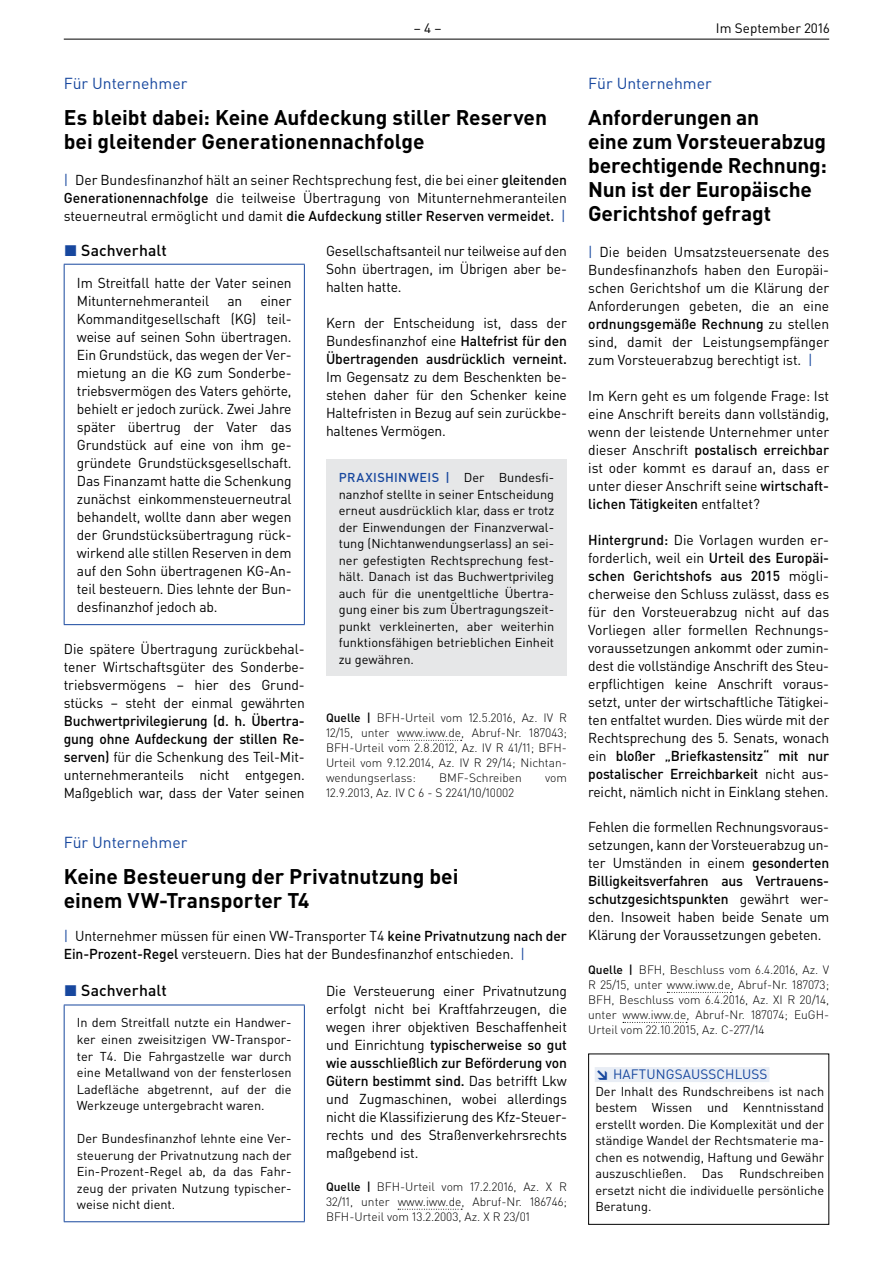
<style>
.page{position:relative;width:893px;height:1263px;background:#fff}
.page>*{position:absolute;margin:0;border:0;box-sizing:border-box;transform-origin:0 0}
.t1{font:700 21px/24px "DIN Pro";letter-spacing:-.005em;color:#000}
.t2{font:15.75px "DIN Pro";color:#17479e}
.t3{font:500 15.75px "DIN Pro";letter-spacing:.005em;color:#000}
.t4{font:14.25px/18px "DIN Pro";letter-spacing:-.01em;color:#000;text-align:justify}
.t5{font:500 14.25px/18px "DIN Pro";letter-spacing:-.01em;color:#000;text-align:justify}
.t6{font:13.5px "DIN Pro";letter-spacing:.01em;color:#17479e}
.t7{font:13.5px "DIN Pro";color:#000}
.t8{font:12.75px/16.5px "DIN Pro";color:#000;text-align:justify}
.t9{font:300 12px/15px "DIN Pro";color:#000;text-align:justify}
.s1{color:#17479e}
.s2{font-weight:500}
.s3{font-weight:400}
.s4{font-weight:500;color:#17479e}
.s5{font-weight:900}
</style>
<div class="page">
<hr style="left:64px;top:39px;width:765px;height:1px;background:#000">
<div style="left:595px;top:1067px;width:174px;height:15px;background:#e8edf5"></div>
<div style="left:588px;top:1053px;width:241px;height:172px;border:1px solid #000"></div>
<hr style="left:64px;top:264px;width:241px;height:1px;background:#17479e">
<hr style="left:64px;top:265px;width:1px;height:359px;background:#17479e">
<hr style="left:304px;top:265px;width:1px;height:359px;background:#17479e">
<hr style="left:64px;top:624px;width:241px;height:1px;background:#17479e">
<svg style="left:398px;top:740px;width:64px;height:1px"></svg>
<div style="left:326px;top:459px;width:241px;height:217px;background:#e6e7e8"></div>
<svg style="left:667px;top:992px;width:64px;height:1px"></svg>
<svg style="left:623px;top:1022px;width:64px;height:1px"></svg>
<hr style="left:64px;top:1004px;width:241px;height:1px;background:#17479e">
<hr style="left:64px;top:1005px;width:1px;height:216px;background:#17479e">
<hr style="left:304px;top:1005px;width:1px;height:216px;background:#17479e">
<hr style="left:64px;top:1221px;width:241px;height:1px;background:#17479e">
<svg style="left:398px;top:1209px;width:64px;height:1px"></svg>
<p class="t7" style="left:414px;top:19px;width:29px">– 4 –</p>
<p class="t7" style="left:716px;top:19px;width:115px">Im September 2016</p>
<p class="t2" style="left:64px;top:73px;width:125px">Für Unternehmer</p>
<h1 class="t1" style="left:64px;top:105px;width:485px">Es bleibt dabei: Keine Aufdeckung stiller Reserven bei gleitender Generationennachfolge</h1>
<p class="t4" style="left:64px;top:171px;width:505px"><span class="s1">|</span> Der Bundesfinanzhof hält an seiner Rechtsprechung fest, die bei einer <span class="s2">gleitenden Generationennachfolge</span> die teilweise Übertragung von Mitunternehmeranteilen steuerneutral ermöglicht und damit <span class="s2">die Aufdeckung stiller Reserven vermeidet.</span> <span class="s1">|</span></p>
<p class="t3" style="left:64px;top:239px;width:104px"><span class="s1">◼</span> Sachverhalt</p>
<p class="t4" style="left:77px;top:273px;width:216px">Im Streitfall hatte der Vater seinen<br>Mitunternehmeranteil</p>
<p class="t4" style="left:326px;top:241px;width:242px">Gesellschaftsanteil nur teilweise auf den Sohn übertragen, im Übrigen aber be&shy;halten hatte.</p>
<p class="t5" style="left:326px;top:313px;width:242px"><span class="s3">Kern der Entscheidung ist, dass der Bundesfinanzhof eine</span> Haltefrist für den Übertragenden ausdrücklich verneint.</p>
<p class="t4" style="left:326px;top:367px;width:242px">Im Gegensatz zu dem Beschenkten be&shy;stehen daher für den Schenker keine Haltefristen in Bezug auf sein zurückbe&shy;haltenes Vermögen.</p>
<p class="t8" style="left:339px;top:469px;width:217px"><span class="s4">PRAXISHINWEIS |</span> Der Bundesfi&shy;nanzhof stellte in seiner Entscheidung erneut ausdrücklich klar, dass er trotz der Einwendungen der Finanzverwal&shy;tung (Nichtanwendungserlass) an sei&shy;ner gefestigten Rechtsprechung fest&shy;hält. Danach ist das Buchwertprivileg auch für die unentgeltliche Übertra&shy;gung einer bis zum Übertragungszeit&shy;punkt verkleinerten, aber weiterhin funktionsfähigen betrieblichen Einheit zu gewähren.</p>
<p class="t4" style="left:77px;top:291px;width:216px;text-indent:184px">einer Kommanditgesellschaft (KG) teil&shy;weise auf seinen Sohn übertragen.<br>Ein Grundstück, das wegen der Ver&shy;mietung an die KG zum Sonderbe&shy;triebsvermögen des Vaters gehörte, behielt er jedoch zurück. Zwei Jahre später übertrug der Vater das Grundstück auf eine von ihm ge&shy;gründete Grundstücksgesellschaft.<br>Das Finanzamt hatte die Schenkung zunächst einkommensteuerneutral behandelt, wollte dann aber wegen der Grundstücksübertragung rück&shy;wirkend alle stillen Reserven in dem auf den Sohn übertragenen KG-An&shy;teil besteuern. Dies lehnte der Bun&shy;desfinanzhof jedoch ab.</p>
<p class="t4" style="left:64px;top:639px;width:242px">Die spätere Übertragung zurückbehal&shy;tener Wirtschaftsgüter des Sonderbe&shy;triebsvermögens – hier des Grund&shy;stücks – steht der einmal gewährten</p>
<p class="t4" style="left:64px;top:711px;width:242px"><span class="s2">Buchwertprivilegierung (d. h. Übertra&shy;gung ohne Aufdeckung der stillen Re&shy;serven)</span> für die Schenkung des Teil-Mit&shy;unternehmeranteils nicht entgegen.<br>Maßgeblich war, dass der Vater seinen</p>
<p class="t4" style="left:227px;top:291px;width:16px">an</p>
<p class="t9" style="left:326px;top:710px;width:242px"><span class="s2">Quelle |</span> BFH-Urteil vom 12.5.2016, Az. IV R 12/15, unter www.iww.de, Abruf-Nr. 187043; BFH-Urteil vom 2.8.2012, Az. IV R 41/11; BFH-Urteil vom 9.12.2014, Az. IV R 29/14; Nichtan&shy;wendungserlass:</p>
<p class="t9" style="left:439px;top:770px;width:84px">BMF-Schreiben</p>
<p class="t9" style="left:545px;top:770px;width:23px">vom</p>
<p class="t9" style="left:326px;top:785px;width:190px">12.9.2013, Az. IV C 6 - S 2241/10/10002</p>
<p class="t2" style="left:64px;top:832px;width:125px">Für Unternehmer</p>
<h1 class="t1" style="left:64px;top:864px;width:396px">Keine Besteuerung der Privatnutzung bei einem VW-Transporter T4</h1>
<p class="t4" style="left:64px;top:927px;width:505px"><span class="s1">|</span> Unternehmer müssen für einen VW-Transporter T4 <span class="s2">keine Privatnutzung nach der<br>Ein-Prozent-Regel</span> versteuern. Dies hat der Bundesfinanzhof entschieden. <span class="s1">|</span></p>
<p class="t3" style="left:64px;top:980px;width:104px"><span class="s1">◼</span> Sachverhalt</p>
<p class="t8" style="left:77px;top:1014px;width:216px">In dem Streitfall nutzte ein Handwer&shy;ker einen zweisitzigen VW-Transpor&shy;ter T4. Die Fahrgastzelle war durch eine Metallwand von der fensterlosen Ladefläche abgetrennt, auf der die Werkzeuge untergebracht waren.</p>
<p class="t8" style="left:77px;top:1129px;width:216px">Der Bundesfinanzhof lehnte eine Ver&shy;steuerung der Privatnutzung nach der Ein-Prozent-Regel ab, da das Fahr&shy;zeug der privaten Nutzung typischer&shy;weise nicht dient.</p>
<p class="t4" style="left:326px;top:981px;width:242px">Die Versteuerung einer Privatnutzung erfolgt nicht bei Kraftfahrzeugen, die wegen ihrer objektiven Beschaffenheit und Einrichtung <span class="s2">typischerweise so gut wie ausschließlich zur Beförderung von Gütern bestimmt sind.</span> Das betrifft Lkw und Zugmaschinen, wobei allerdings nicht die Klassifizierung des Kfz-Steuer&shy;rechts und des Straßenverkehrsrechts maßgebend ist.</p>
<p class="t9" style="left:326px;top:1179px;width:242px"><span class="s2">Quelle |</span> BFH-Urteil vom 17.2.2016, Az. X R 32/11, unter www.iww.de, Abruf-Nr. 186746; BFH-Urteil vom 13.2.2003, Az. X R 23/01</p>
<p class="t2" style="left:588px;top:73px;width:125px">Für Unternehmer</p>
<h1 class="t1" style="left:588px;top:105px;width:240px">Anforderungen an<br>eine zum Vorsteuerabzug berechtigende Rechnung:<br>Nun ist der Europäische<br>Gerichtshof gefragt</h1>
<p class="t4" style="left:588px;top:243px;width:242px"><span class="s1">|</span> Die beiden Umsatzsteuersenate des Bundesfinanzhofs haben den Europäi&shy;schen Gerichtshof um die Klärung der Anforderungen gebeten, die an eine <span class="s2">ordnungsgemäße Rechnung</span> zu stellen sind, damit der Leistungsempfänger zum Vorsteuerabzug berechtigt ist. <span class="s1">|</span></p>
<p class="t4" style="left:588px;top:387px;width:242px">Im Kern geht es um folgende Frage: Ist eine Anschrift bereits dann vollständig, wenn der leistende Unternehmer unter dieser Anschrift <span class="s2">postalisch erreichbar </span>ist oder kommt es darauf an, dass er unter dieser Anschrift seine <span class="s2">wirtschaft&shy;lichen Tätigkeiten</span> entfaltet?</p>
<p class="t4" style="left:588px;top:531px;width:242px"><span class="s2">Hintergrund:</span> Die Vorlagen wurden er&shy;forderlich, weil ein <span class="s2">Urteil des Europäi&shy;schen Gerichtshofs aus 2015</span> mögli&shy;cherweise den Schluss zulässt, dass es für den Vorsteuerabzug nicht auf das Vorliegen aller formellen Rechnungs&shy;voraussetzungen ankommt oder zumin&shy;dest die vollständige Anschrift des Steu&shy;erpflichtigen keine Anschrift voraus&shy;setzt, unter der wirtschaftliche Tätigkei&shy;ten entfaltet wurden. Dies würde mit der Rechtsprechung des 5. Senats, wonach ein <span class="s2">bloßer „Briefkastensitz“ mit nur postalischer Erreichbarkeit</span> nicht aus&shy;reicht, nämlich nicht in Einklang stehen.</p>
<p class="t4" style="left:588px;top:817px;width:242px">Fehlen die formellen Rechnungsvoraus&shy;setzungen, kann der Vorsteuerabzug un&shy;ter Umständen in einem <span class="s2">gesonderten Billigkeitsverfahren aus Vertrauens&shy;schutzgesichtspunkten</span> gewährt wer&shy;den. Insoweit haben beide Senate um Klärung der Voraussetzungen gebeten.</p>
<p class="t9" style="left:588px;top:962px;width:242px"><span class="s2">Quelle |</span> BFH, Beschluss vom 6.4.2016, Az. V R 25/15, unter www.iww.de, Abruf-Nr. 187073; BFH, Beschluss vom 6.4.2016, Az. XI R 20/14, unter www.iww.de, Abruf-Nr. 187074; EuGH-Urteil vom 22.10.2015, Az. C-277/14</p>
<p class="t6" style="left:595px;top:1065px;width:173px"><span class="s5">↘</span> HAFTUNGSAUSSCHLUSS</p>
<p class="t8" style="left:595px;top:1082px;width:230px">Der Inhalt des Rundschreibens ist nach bestem Wissen und Kenntnisstand erstellt worden. Die Komplexität und der ständige Wandel der Rechtsmaterie ma&shy;chen es notwendig, Haftung und Gewähr auszuschließen. Das Rundschreiben ersetzt nicht die individuelle persönliche Beratung.</p>
</div>
